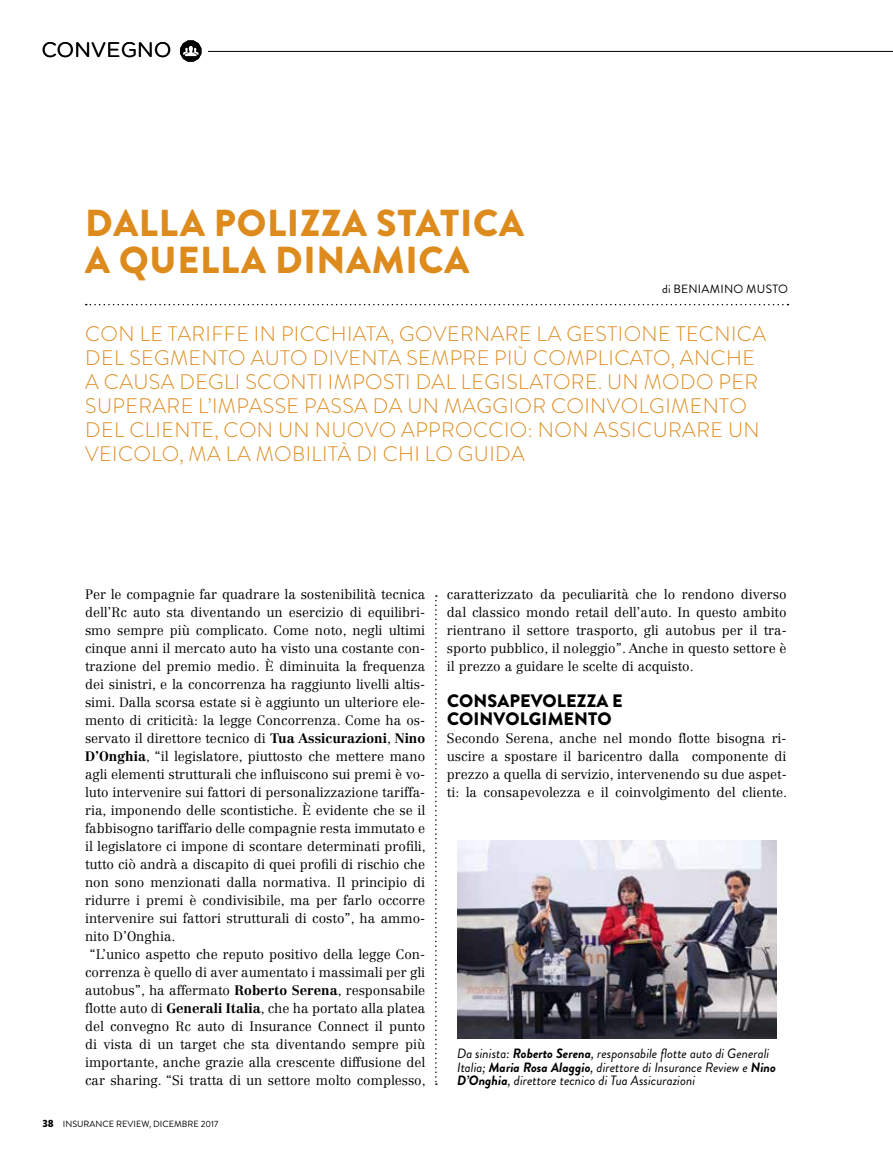
<style>
.page{position:relative;width:893px;height:1170px;background:#fff}
.page>*{position:absolute;margin:0;border:0;box-sizing:border-box;transform-origin:0 0}
.t1{font:900 37.5px/37.5px "Brandon Grotesque";letter-spacing:.02em;color:#de8b1e}
.t2{font:300 21px/24px "Brandon Grotesque";letter-spacing:.02em;color:#de8b1e}
.t3{font:21px "Gotham Rounded";color:#000}
.t4{font:900 18px/18px "Brandon Grotesque";letter-spacing:.005em;color:#000}
.t5{font:300 13.5px/18px "Centennial LT Std";color:#000;text-align:justify}
.t6{font:italic 13.5px/13.5px "Brandon Grotesque";color:#000}
.t7{font:12px "Brandon Grotesque";letter-spacing:.02em;color:#000}
.t8{font:9px "Brandon Grotesque";color:#000}
.s1{font-weight:700}
.s2{font-weight:900;font-size:10.5px}
</style>
<div class="page">
<svg style="left:180px;top:40px;width:21px;height:22px"></svg>
<svg style="left:435px;top:595px;width:2px;height:489px"></svg>
<svg style="left:86px;top:304px;width:702px;height:1px"></svg>
<img style="left:457px;top:840px;width:319px;height:198px">
<hr style="left:208px;top:51px;width:685px;height:1px;background:#000">
<h2 class="t3" style="left:41px;top:35px;width:132px">CONVEGNO</h2>
<h1 class="t1" style="left:85px;top:205px;width:440px">DALLA POLIZZA STATICA<br>A QUELLA DINAMICA</h1>
<p class="t7" style="left:662px;top:281px;width:127px">di BENIAMINO MUSTO</p>
<p class="t2" style="left:85px;top:322px;width:682px">CON LE TARIFFE IN PICCHIATA, GOVERNARE LA GESTIONE TECNICA DEL SEGMENTO AUTO DIVENTA SEMPRE PIÙ COMPLICATO, ANCHE A CAUSA DEGLI SCONTI IMPOSTI DAL LEGISLATORE. UN MODO PER SUPERARE L’IMPASSE PASSA DA UN MAGGIOR COINVOLGIMENTO DEL CLIENTE, CON UN NUOVO APPROCCIO: NON ASSICURARE UN VEICOLO, MA LA MOBILITÀ DI CHI LO GUIDA</p>
<p class="t5" style="left:85px;top:585px;width:342px">Per le compagnie far quadrare la sostenibilità tecnica</p>
<p class="t5" style="left:85px;top:603px;width:342px">dell’Rc auto sta diventando un esercizio di equilibri-</p>
<p class="t5" style="left:85px;top:621px;width:342px">smo sempre più complicato. Come noto, negli ultimi</p>
<p class="t5" style="left:85px;top:639px;width:342px">cinque anni il mercato auto ha visto una costante con-</p>
<p class="t5" style="left:85px;top:657px;width:342px">trazione del premio medio. È diminuita la frequenza</p>
<p class="t5" style="left:85px;top:675px;width:342px">dei sinistri, e la concorrenza ha raggiunto livelli altis-</p>
<p class="t5" style="left:85px;top:693px;width:342px">simi. Dalla scorsa estate si è aggiunto un ulteriore ele-</p>
<p class="t5" style="left:85px;top:711px;width:342px">mento di criticità: la legge Concorrenza. Come ha os-</p>
<p class="t5" style="left:85px;top:729px;width:342px">servato il direttore tecnico di <span class="s1">Tua Assicurazioni</span>, <span class="s1">Nino</span></p>
<p class="t5" style="left:85px;top:747px;width:342px"><span class="s1">D’Onghia</span>, “il legislatore, piuttosto che mettere mano</p>
<p class="t5" style="left:85px;top:765px;width:342px">agli elementi strutturali che influiscono sui premi è vo-</p>
<p class="t5" style="left:85px;top:783px;width:342px">luto intervenire sui fattori di personalizzazione tariffa-</p>
<p class="t5" style="left:85px;top:801px;width:342px">ria, imponendo delle scontistiche. È evidente che se il</p>
<p class="t5" style="left:85px;top:818px;width:342px">fabbisogno tariffario delle compagnie resta immutato e</p>
<p class="t5" style="left:85px;top:836px;width:342px">il legislatore ci impone di scontare determinati profili,</p>
<p class="t5" style="left:85px;top:854px;width:342px">tutto ciò andrà a discapito di quei profili di rischio che</p>
<p class="t5" style="left:85px;top:872px;width:342px">non sono menzionati dalla normativa. Il principio di</p>
<p class="t5" style="left:85px;top:890px;width:342px">ridurre i premi è condivisibile, ma per farlo occorre</p>
<p class="t5" style="left:85px;top:908px;width:342px">intervenire sui fattori strutturali di costo”, ha ammo-</p>
<p class="t5" style="left:85px;top:926px;width:92px">nito D’Onghia.</p>
<p class="t5" style="left:90px;top:944px;width:337px">“L’unico aspetto che reputo positivo della legge Con-</p>
<p class="t5" style="left:85px;top:962px;width:342px">correnza è quello di aver aumentato i massimali per gli</p>
<p class="t5" style="left:85px;top:980px;width:342px">autobus”, ha affermato <span class="s1">Roberto Serena</span>, responsabile</p>
<p class="t5" style="left:85px;top:998px;width:342px">flotte auto di <span class="s1">Generali Italia</span>, che ha portato alla platea</p>
<p class="t5" style="left:85px;top:1016px;width:342px">del convegno Rc auto di Insurance Connect il punto</p>
<p class="t5" style="left:85px;top:1034px;width:342px">di vista di un target che sta diventando sempre più</p>
<p class="t5" style="left:85px;top:1052px;width:342px">importante, anche grazie alla crescente diffusione del</p>
<p class="t5" style="left:85px;top:1070px;width:342px">car sharing. “Si tratta di un settore molto complesso,</p>
<p class="t8" style="left:43px;top:1117px;width:177px"><span class="s2">38</span> INSURANCE REVIEW, DICEMBRE 2017</p>
<p class="t5" style="left:447px;top:585px;width:341px">caratterizzato da peculiarità che lo rendono diverso dal classico mondo retail dell’auto. In questo ambito rientrano il settore trasporto, gli autobus per il tra&shy;sporto pubblico, il noleggio”. Anche in questo settore è il prezzo a guidare le scelte di acquisto.</p>
<h3 class="t4" style="left:447px;top:691px;width:177px">CONSAPEVOLEZZA E<br>COINVOLGIMENTO</h3>
<p class="t5" style="left:447px;top:729px;width:342px">Secondo Serena, anche nel mondo flotte bisogna ri&shy;uscire a spostare il baricentro dalla componente di prezzo a quella di servizio, intervenendo su due aspet&shy;ti: la consapevolezza e il coinvolgimento del cliente.</p>
<p class="t6" style="left:457px;top:1047px;width:320px">Da sinista: <span class="s1">Roberto Serena</span>, responsabile flotte auto di Generali<br>Italia; <span class="s1">Maria Rosa Alaggio</span>, direttore di Insurance Review e <span class="s1">Nino<br>D’Onghia</span>, direttore tecnico di Tua Assicurazioni</p>
</div>
